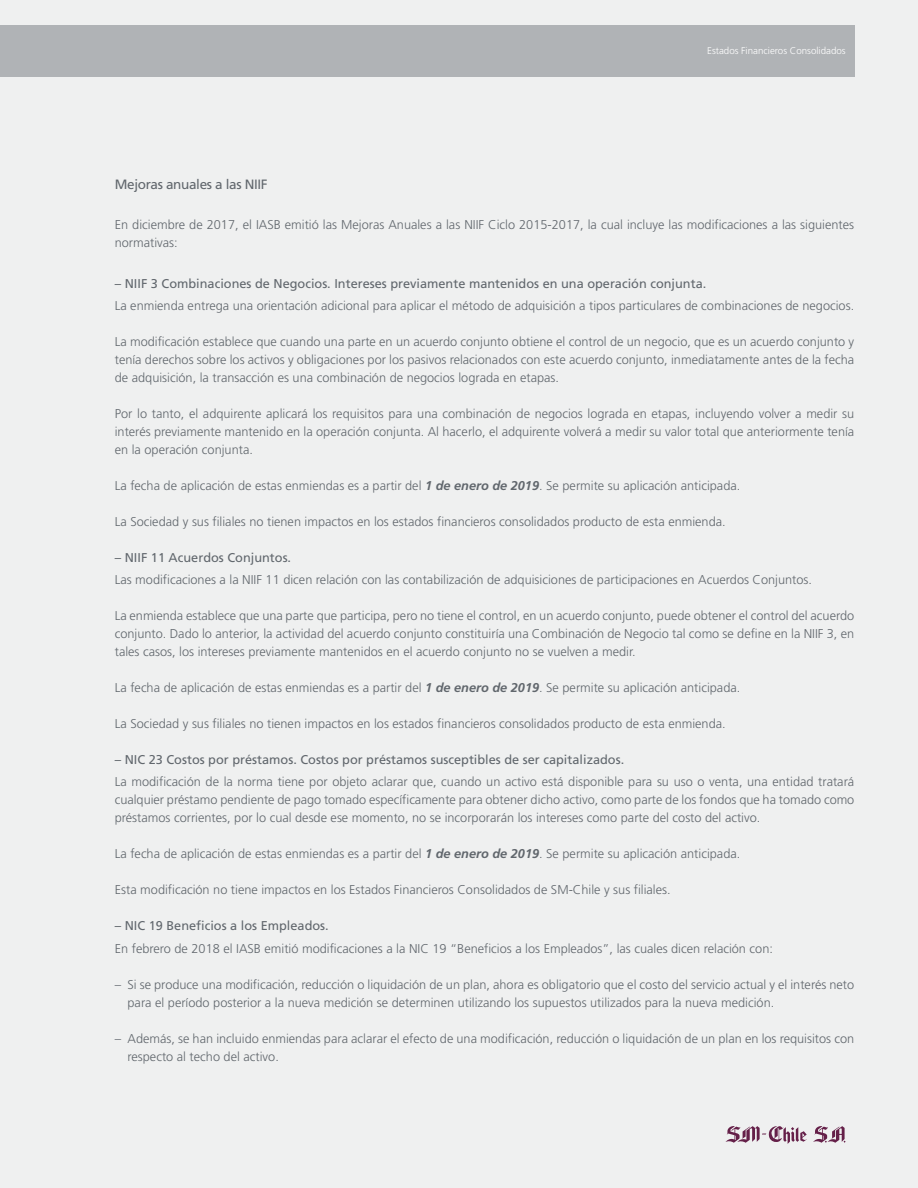
<style>
.page{position:relative;width:918px;height:1188px;background:#eff0f0}
.page>*{position:absolute;margin:0;border:0;box-sizing:border-box;transform-origin:0 0}
.t1{font:13.5px "Frutiger LT Std";letter-spacing:-.025em;color:#61676d}
.t2{font:300 12.75px/18px "Frutiger LT Std";color:#61676d;text-align:justify}
.t3{font:12.75px "Frutiger LT Std";color:#61676d}
.t4{font:300 9.75px "Frutiger LT Std";color:#fff}
.s1{font-weight:700;font-style:italic}
</style>
<div class="page">
<div style="left:0;top:26px;width:854px;height:51px;background:#b0b3b6"></div>
<svg style="left:725px;top:1126px;width:121px;height:18px"></svg>
<p class="t4" style="left:707px;top:45px;width:140px">Estados Financieros Consolidados</p>
<p class="t1" style="left:115px;top:177px;width:154px">Mejoras anuales a las N IIF</p>
<p class="t2" style="left:115px;top:216px;width:741px">En diciembre de 2017, el IASB emitió las Mejoras Anuales a las NII F C iclo 2015-2017, la cual incluye las modificaciones a las siguientes normativas:</p>
<p class="t3" style="left:115px;top:276px;width:593px">– N IIF 3 Combinaciones de Negocios. Intereses previamente mantenidos en una operación conjunta.</p>
<p class="t2" style="left:115px;top:297px;width:741px">La enmienda entrega una orientación adicional para aplicar el método de adquisición a tipos particulares de combinaciones de negocios.</p>
<p class="t2" style="left:115px;top:333px;width:741px">La modificación establece que cuando una parte en un acuerdo conjunto obtiene el control de un negocio, que es un acuerdo conjunto y tenía derechos sobre los activos y obligaciones por los pasivos relacionados con este acuerdo conjunto, inmediatamente antes de la fecha de adquisición, la transacción es una combinación de negocios lograda en etapas.</p>
<p class="t2" style="left:115px;top:405px;width:741px">Por lo tanto, el adquirente aplicará los requisitos para una combinación de negocios lograda en etapas, incluyendo volver a medir su interés previamente mantenido en la operación conjunta. Al hacerlo, el adquirente volverá a medir su valor total que anteriormente tenía en la operación conjunta.</p>
<p class="t2" style="left:115px;top:477px;width:627px">La fecha de aplicación de estas enmiendas es a partir del <span class="s1">1 de enero de 2019</span>. Se permite su aplicación anticipada.</p>
<p class="t2" style="left:115px;top:513px;width:612px">La Sociedad y sus filiales no tienen impactos en los estados financieros consolidados producto de esta enmienda.</p>
<p class="t3" style="left:115px;top:550px;width:178px">– N IIF 11 Acuerdos Conjuntos.</p>
<p class="t2" style="left:115px;top:571px;width:699px">Las modificaciones a la NII F 11 dicen relación con las contabilización de adquisiciones de participaciones en Acuerdos Conjuntos.</p>
<p class="t2" style="left:115px;top:607px;width:741px">La enmienda establece que una parte que participa, pero no tiene el control, en un acuerdo conjunto, puede obtener el control del acuerdo conjunto. Dado lo anterior, la actividad del acuerdo conjunto constituiría una Combinación de Negocio tal como se define en la NII F 3, en tales casos, los intereses previamente mantenidos en el acuerdo conjunto no se vuelven a medir.</p>
<p class="t2" style="left:115px;top:679px;width:627px">La fecha de aplicación de estas enmiendas es a partir del <span class="s1">1 de enero de 2019</span>. Se permite su aplicación anticipada.</p>
<p class="t2" style="left:115px;top:715px;width:612px">La Sociedad y sus filiales no tienen impactos en los estados financieros consolidados producto de esta enmienda.</p>
<p class="t3" style="left:115px;top:752px;width:511px">– N IC 23 Costos por préstamos. Costos por préstamos susceptibles de ser capitalizados.</p>
<p class="t2" style="left:115px;top:773px;width:741px">La modificación de la norma tiene por objeto aclarar que, cuando un activo está disponible para su uso o venta, una entidad tratará cualquier préstamo pendiente de pago tomado específicamente para obtener dicho activo, como parte de los fondos que ha tomado como préstamos corrientes, por lo cual desde ese momento, no se incorporarán los intereses como parte del costo del activo.</p>
<p class="t2" style="left:115px;top:845px;width:627px">La fecha de aplicación de estas enmiendas es a partir del <span class="s1">1 de enero de 2019</span>. Se permite su aplicación anticipada.</p>
<p class="t2" style="left:115px;top:881px;width:557px">Esta modificación no tiene impactos en los Estados Financieros Consolidados de SM-C hile y sus filiales.</p>
<p class="t3" style="left:115px;top:918px;width:215px">– N IC 19 Beneficios a los Empleados.</p>
<p class="t2" style="left:115px;top:939px;width:302px">En febrero de 2018 el IASB emitió modificaciones a la NIC</p>
<p class="t2" style="left:432px;top:939px;width:342px">19 “Beneficios a los Empleados”, las cuales dicen relación con:</p>
<p class="t2" style="left:128px;top:975px;width:728px;text-indent:-13px">– Si se produce una modificación, reducción o liquidación de un plan, ahora es obligatorio que el costo del servicio actual y el interés neto para el período posterior a la nueva medición se determinen utilizando los supuestos utilizados para la nueva medición.</p>
<p class="t2" style="left:128px;top:1029px;width:728px;text-indent:-13px">– Además, se han incluido enmiendas para aclarar el efecto de una modificación, reducción o liquidación de un plan en los requisitos con respecto al techo del activo.</p>
</div>
